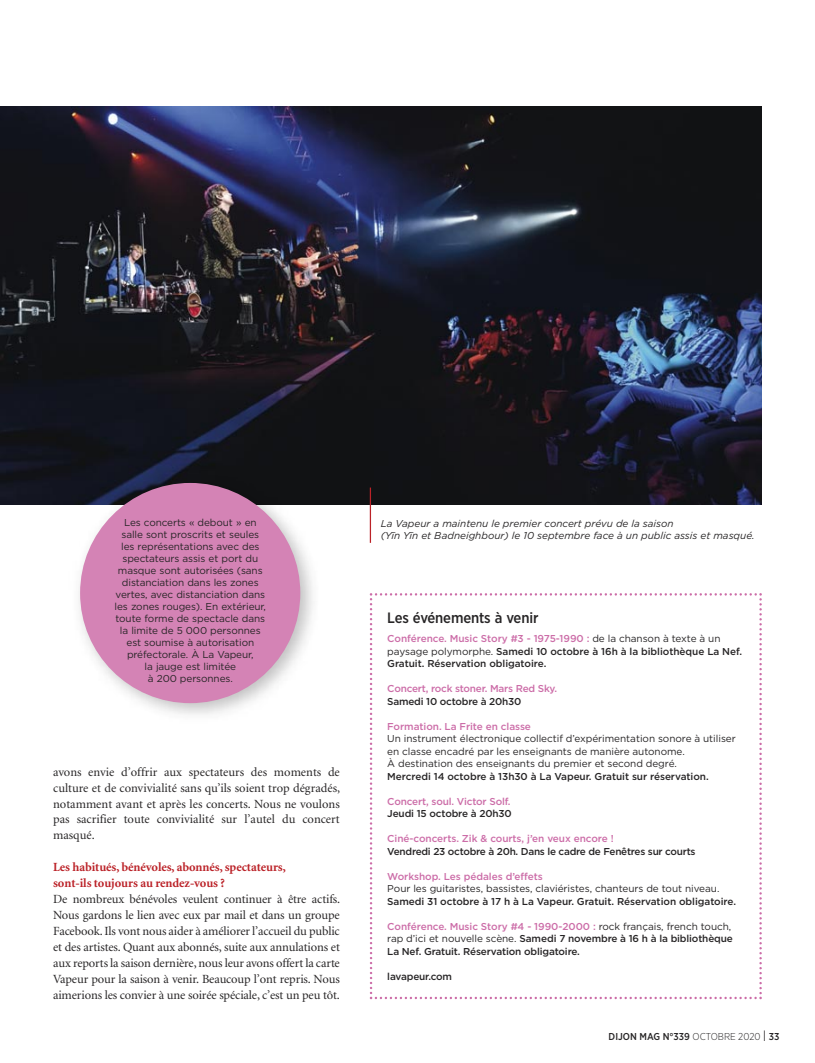
<style>
.page{position:relative;width:815px;height:1063px;background:#fff}
.page>*{position:absolute;margin:0;border:0;box-sizing:border-box;transform-origin:0 0}
.t1{font:500 15px "Gotham Narrow";letter-spacing:-.01em;color:#272526}
.t2{font:12.5px/16px "Minion";letter-spacing:-.01em;color:#272526;text-align:justify}
.t3{font:700 12.5px "Minion";letter-spacing:-.005em;color:#bb2228}
.t4{font:10px/12px "Gotham";letter-spacing:-.01em;color:#272526}
.t5{font:500 10px/12.5px "Gotham";letter-spacing:-.015em;color:#272526}
.t6{font:500 10px/12.5px "Gotham";letter-spacing:-.015em;color:#cc6da8}
.t7{font:italic 10px "Gotham";color:#272526}
.t8{font:500 10px "Gotham Narrow";color:#272526}
.s1{color:#cc6da8}
.s2{font-weight:400}
.s3{color:#272526}
.s4{font-weight:500}
.s5{font-weight:300}
.s6{font-weight:300;font-size:15px;color:#fff}
.s7{color:#fff}
</style>
<div class="page">
<img style="left:0;top:106px;width:762px;height:399px">
<hr style="left:370px;top:488px;width:1px;height:55px;background:#bb2228">
<svg style="left:370px;top:593px;width:392px;height:406px"></svg>
<img style="left:68px;top:471px;width:255px;height:244px">
<div style="left:80px;top:483px;width:220px;height:220px;background:#d483b5;border-radius:50%"></div>
<p class="t4" style="left:115px;top:517px;width:153px;text-align:center">Les concerts « debout » en salle sont proscrits et seules les représentations avec des spectateurs assis et port du masque sont autorisées (sans distanciation dans les zones vertes, avec distanciation dans les zones rouges). En extérieur, toute forme de spectacle dans la limite de 5 000 personnes est soumise à autorisation préfectorale. À La Vapeur,<br>la jauge est limitée<br>à 200 personnes.</p>
<p class="t2" style="left:53px;top:765px;width:289px">avons envie d’offrir aux spectateurs des moments de culture et de convivialité sans qu’ils soient trop dégradés, notamment avant et après les concerts. Nous ne voulons pas sacrifier toute convivialité sur l’autel du concert masqué.</p>
<p class="t3" style="left:53px;top:862px;width:234px">Les habitués, bénévoles, abonnés, spectateurs,</p>
<p class="t3" style="left:53px;top:878px;width:173px">sont-ils toujours au rendez-vous ?</p>
<p class="t2" style="left:53px;top:892px;width:289px">De nombreux bénévoles veulent continuer à être actifs.<br>Nous gardons le lien avec eux par mail et dans un groupe Facebook. Ils vont nous aider à améliorer l’accueil du public et des artistes. Quant aux abonnés, suite aux annulations et aux reports la saison dernière, nous leur avons offert la carte Vapeur pour la saison à venir. Beaucoup l’ont repris. Nous aimerions les convier à une soirée spéciale, c’est un peu tôt.</p>
<p class="t7" style="left:381px;top:520px;width:295px">La Vapeur a maintenu le premier concert prévu de la saison</p>
<p class="t7" style="left:381px;top:532px;width:375px">(Yīn Yīn et Badneighbour) le 10 septembre face à un public assis et masqué.</p>
<p class="t1" style="left:387px;top:612px;width:153px">Les événements à venir</p>
<p class="t5" style="left:387px;top:633px;width:356px"><span class="s1">Conférence. Music Story #3 - 1975-1990 :</span> <span class="s2">de la chanson à texte à un paysage polymorphe.</span> Samedi 10 octobre à 16h à la bibliothèque La Nef.<br>Gratuit. Réservation obligatoire.</p>
<p class="t6" style="left:387px;top:683px;width:171px">Concert, rock stoner. Mars Red Sky.<br><span class="s3">Samedi 10 octobre à 20h30</span></p>
<p class="t6" style="left:387px;top:721px;width:145px">Formation. La Frite en classe</p>
<p class="t4" style="left:387px;top:733px;width:350px;line-height:12.5px">Un instrument électronique collectif d’expérimentation sonore à utiliser en classe encadré par les enseignants de manière autonome.<br>À destination des enseignants du premier et second degré.<br><span class="s4">Mercredi 14 octobre à 13h30 à La Vapeur. Gratuit sur réservation.</span></p>
<p class="t6" style="left:387px;top:796px;width:125px">Concert, soul. Victor Solf.</p>
<p class="t5" style="left:387px;top:808px;width:126px">Jeudi 15 octobre à 20h30</p>
<p class="t6" style="left:387px;top:833px;width:228px">Ciné-concerts. Zik &amp; courts, j’en veux encore !</p>
<p class="t5" style="left:387px;top:846px;width:310px">Vendredi 23 octobre à 20h. Dans le cadre de Fenêtres sur courts</p>
<p class="t6" style="left:387px;top:871px;width:157px">Workshop. Les pédales d’effets</p>
<p class="t4" style="left:387px;top:883px;width:350px;line-height:12.5px">Pour les guitaristes, bassistes, claviéristes, chanteurs de tout niveau.<br><span class="s4">Samedi 31 octobre à 17 h à La Vapeur. Gratuit. Réservation obligatoire.</span></p>
<p class="t5" style="left:387px;top:921px;width:347px"><span class="s1">Conférence. Music Story #4 - 1990-2000 :</span> <span class="s2">rock français, french touch, rap d’ici et nouvelle scène.</span> Samedi 7 novembre à 16 h à la bibliothèque<br>La Nef. Gratuit. Réservation obligatoire.</p>
<p class="t5" style="left:387px;top:971px;width:66px">lavapeur.com</p>
<p class="t8" style="left:609px;top:1032px;width:172px">DIJON MAG N°339 <span class="s5">OCTOBRE 2020</span> <span class="s6">I</span> <span class="s7">33</span></p>
</div>
